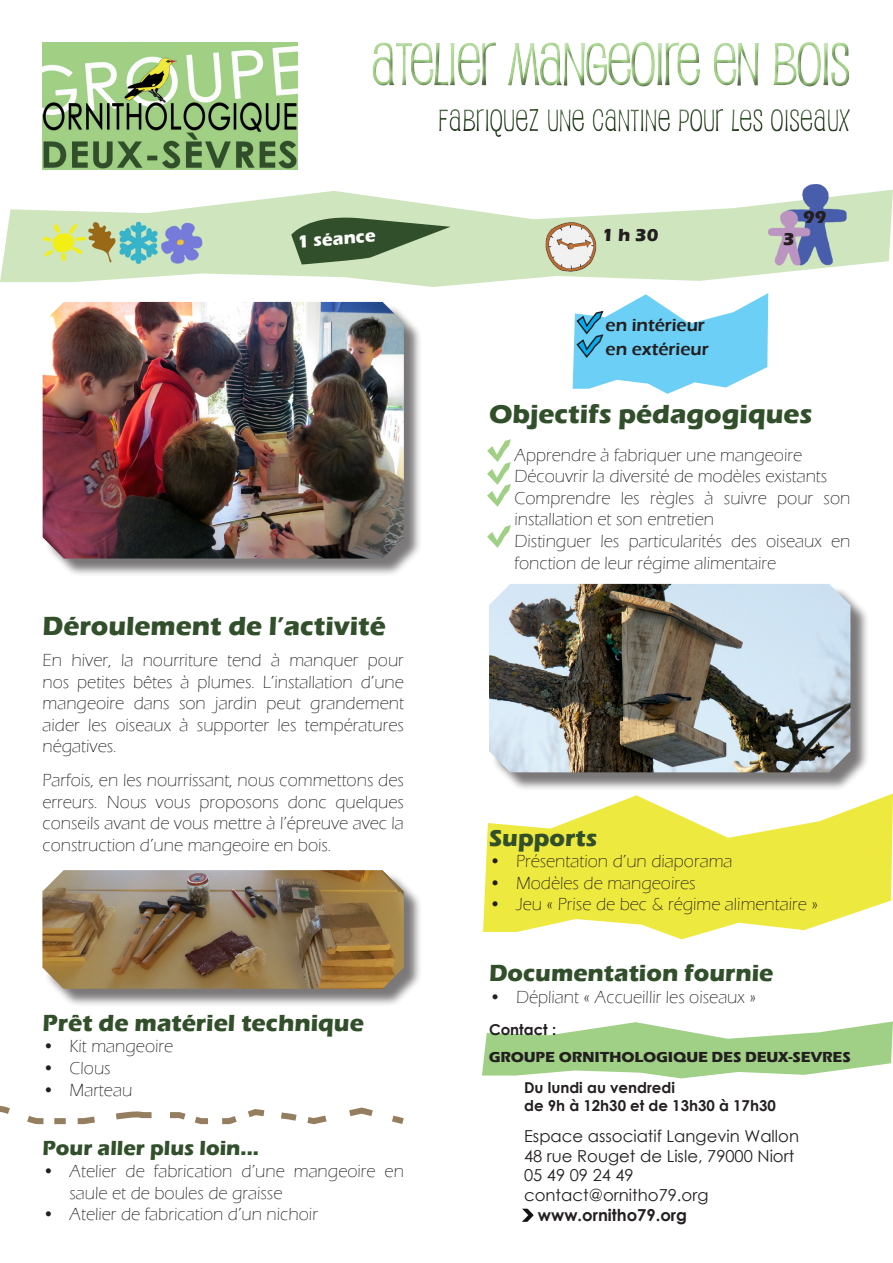
<style>
.page{position:relative;width:893px;height:1263px;background:#fff}
.page>*{position:absolute;margin:0;border:0;box-sizing:border-box;transform-origin:0 0}
.t1{font:58.5px "Pupcat";letter-spacing:-.03em;color:#a0d085}
.t2{font:30px "Pupcat";color:#314f2a}
.t3{font:700 27px "Eras ITC";color:#314f2a}
.t4{font:700 24px "Eras ITC";color:#314f2a}
.t5{font:700 21px "Eras ITC";color:#314f2a}
.t6{font:300 18px/21.6px "Eras ITC";color:#231f20}
.t7{font:600 18px "Eras ITC";color:#231f20}
.t8{font:700 18px "Eras ITC";color:#fff}
.t9{font:700 18px "Eras ITC";color:#231f20}
.t10{font:16.5px "Century Gothic";color:#231f20}
.t11{font:700 16.5px "Century Gothic";color:#231f20}
.t12{font:700 15px "Century Gothic";color:#231f20}
.t13{font:700 15px "Eras ITC";color:#231f20}
</style>
<div class="page">
<svg style="left:483px;top:793px;width:410px;height:146px;fill:#eee93e"></svg>
<svg style="left:0;top:190px;width:893px;height:97px;fill:#cee5be"></svg>
<svg style="left:482px;top:1021px;width:411px;height:57px"></svg>
<img style="left:43px;top:43px;width:255px;height:127px">
<div style="left:430px;top:102px;width:431px;height:46px;background:#231f20;opacity:.75"></div>
<img style="left:522px;top:1208px;width:12px;height:14px">
<svg style="left:291px;top:214px;width:159px;height:50px;background:#738e68"></svg>
<img style="left:43px;top:221px;width:42px;height:43px">
<img style="left:120px;top:221px;width:38px;height:43px">
<img style="left:160px;top:221px;width:43px;height:44px">
<img style="left:87px;top:221px;width:29px;height:43px">
<img style="left:544px;top:221px;width:54px;height:51px">
<svg style="left:487px;top:439px;width:24px;height:68px"></svg>
<img style="left:783px;top:184px;width:64px;height:82px">
<img style="left:767px;top:211px;width:43px;height:55px">
<svg style="left:573px;top:293px;width:195px;height:101px"></svg>
<div style="left:366px;top:36px;width:494px;height:61px;background:#231f20;opacity:.75"></div>
<svg style="left:0;top:1106px;width:404px;height:19px"></svg>
<div style="left:491px;top:586px;width:378px;height:205px;background:#231f20;opacity:.6"></div>
<img style="left:489px;top:584px;width:361px;height:188px">
<svg style="left:487px;top:525px;width:24px;height:23px"></svg>
<div style="left:45px;top:304px;width:377px;height:273px;background:#231f20;opacity:.6"></div>
<img style="left:43px;top:302px;width:361px;height:256px">
<div style="left:45px;top:872px;width:378px;height:135px;background:#231f20;opacity:.6"></div>
<img style="left:42px;top:870px;width:362px;height:119px">
<h1 class="t1" style="left:370px;top:28px;width:482px">ATELIER MANGEOIRE EN BOIS</h1>
<h2 class="t2" style="left:438px;top:102px;width:414px">FABRIQUEZ UNE CANTINE POUR LES OISEAUX</h2>
<p class="t8" style="left:296px;top:231px;width:80px;rotate:-5deg">1 séance</p>
<p class="t3" style="left:43px;top:611px;width:345px">Déroulement de l’activité</p>
<p class="t6" style="left:43px;top:649px;width:363px;text-align:justify">En hiver, la nourriture tend à manquer pour nos petites bêtes à plumes. L’installation d’une mangeoire dans son jardin peut grandement aider les oiseaux à supporter les températures négatives.</p>
<p class="t6" style="left:43px;top:769px;width:363px;text-align:justify">Parfois, en les nourrissant, nous commettons des erreurs. Nous vous proposons donc quelques conseils avant de vous mettre à l’épreuve avec la construction d’une mangeoire en bois.</p>
<p class="t4" style="left:43px;top:1009px;width:323px">Prêt de matériel technique</p>
<p class="t6" style="left:43px;top:1036px;width:132px">• Kit mangeoire</p>
<p class="t6" style="left:43px;top:1057px;width:70px">• Clous</p>
<p class="t6" style="left:43px;top:1079px;width:91px">• Marteau</p>
<p class="t5" style="left:43px;top:1136px;width:218px">Pour aller plus loin...</p>
<p class="t6" style="left:70px;top:1160px;width:336px;text-indent:-27px">• Atelier de fabrication d’une mangeoire en saule et de boules de graisse</p>
<p class="t6" style="left:43px;top:1204px;width:277px">• Atelier de fabrication d’un nichoir</p>
<p class="t9" style="left:602px;top:225px;width:58px">1 h 30</p>
<p class="t7" style="left:606px;top:315px;width:101px">en intérieur</p>
<p class="t7" style="left:606px;top:339px;width:105px">en extérieur</p>
<p class="t9" style="left:783px;top:229px;width:13px">3</p>
<p class="t9" style="left:803px;top:207px;width:25px">99</p>
<p class="t3" style="left:489px;top:398px;width:325px">Objectifs pédagogiques</p>
<p class="t6" style="left:514px;top:444px;width:289px">Apprendre à fabriquer une mangeoire</p>
<p class="t6" style="left:514px;top:466px;width:314px">Découvrir la diversité de modèles existants</p>
<p class="t6" style="left:514px;top:487px;width:337px">Comprendre les règles à suivre pour son installation et son entretien</p>
<p class="t6" style="left:514px;top:530px;width:337px">Distinguer les particularités des oiseaux en fonction de leur régime alimentaire</p>
<p class="t4" style="left:489px;top:824px;width:110px">Supports</p>
<p class="t6" style="left:489px;top:851px;width:245px">• Présentation d’un diaporama</p>
<p class="t6" style="left:489px;top:872px;width:208px">• Modèles de mangeoires</p>
<p class="t6" style="left:489px;top:894px;width:331px">• Jeu « Prise de bec &amp; régime alimentaire »</p>
<p class="t4" style="left:489px;top:959px;width:286px">Documentation fournie</p>
<p class="t6" style="left:489px;top:986px;width:269px">• Dépliant « Accueillir les oiseaux »</p>
<p class="t12" style="left:489px;top:1018px;width:69px">Contact :</p>
<p class="t13" style="left:489px;top:1048px;width:364px">GROUPE ORNITHOLOGIQUE DES DEUX-SEVRES</p>
<p class="t12" style="left:524px;top:1076px;width:152px">Du lundi au vendredi</p>
<p class="t12" style="left:524px;top:1094px;width:253px">de 9h à 12h30 et de 13h30 à 17h30</p>
<p class="t10" style="left:524px;top:1124px;width:276px">Espace associatif Langevin Wallon</p>
<p class="t10" style="left:524px;top:1144px;width:272px">48 rue Rouget de Lisle, 79000 Niort</p>
<p class="t10" style="left:524px;top:1164px;width:111px">05 49 09 24 49</p>
<p class="t10" style="left:524px;top:1183px;width:186px">contact@ornitho79.org</p>
<p class="t11" style="left:538px;top:1202px;width:151px">www.ornitho79.org</p>
</div>
